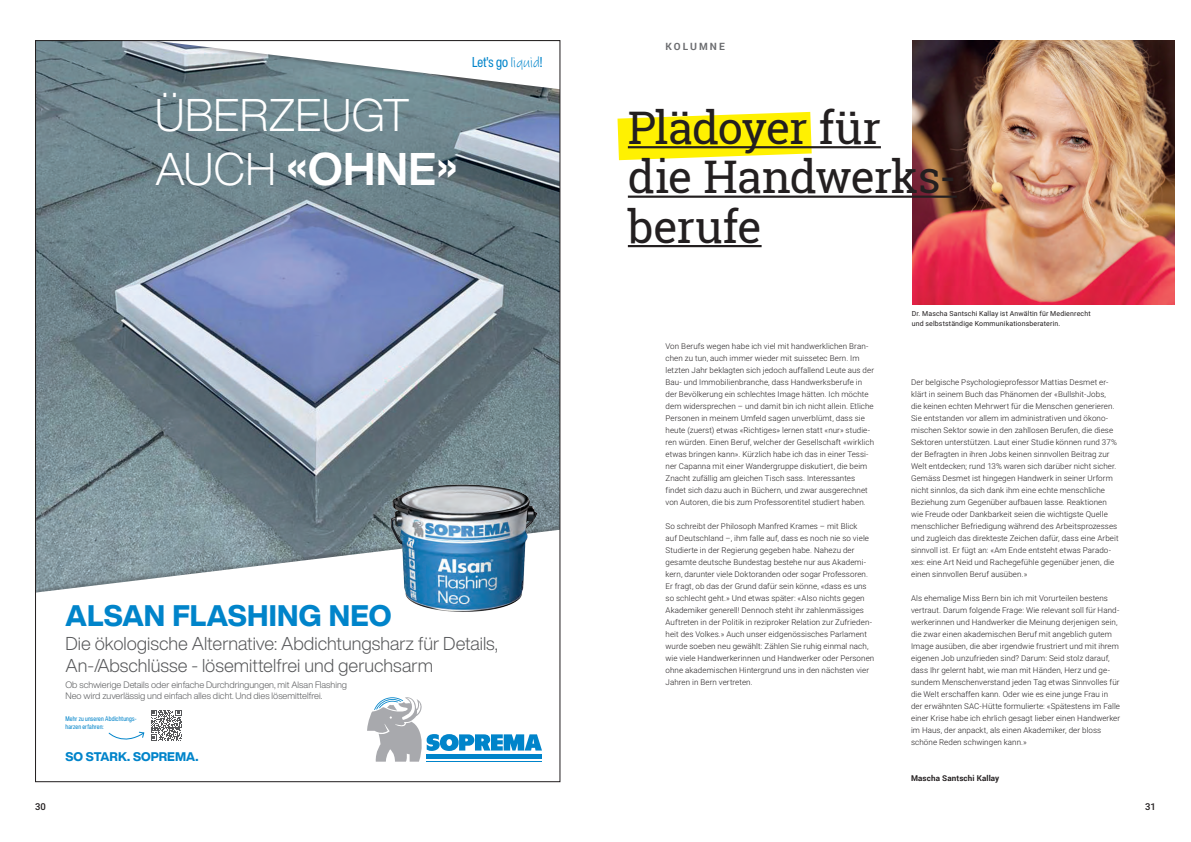
<style>
.page{position:relative;width:1191px;height:842px;background:#fff}
.page>*{position:absolute;margin:0;border:0;box-sizing:border-box;transform-origin:0 0}
.t1{font:300 45px/54px "Helvetica Now Display";letter-spacing:.01em;color:#fff}
.t2{font:44.9px/49.4px "Roboto Slab";letter-spacing:-.02em;color:#231f20}
.t3{font:800 29.2px "Helvetica Now Display";letter-spacing:.01em;color:#0084ca}
.t4{font:300 18.3px/22px "Helvetica Now Display";color:#57585a}
.t5{font:14.1px "Helvetica Now Disp Cn";color:#0084ca}
.t6{font:800 12.3px "Helvetica Now Display";color:#0084ca}
.t7{font:700 10px "Roboto";letter-spacing:.21em;color:#6c6d70}
.t8{font:500 9.5px "Roboto";color:#231f20}
.t9{font:300 9.2px/11px "Helvetica Now Display";color:#57585a}
.t10{font:300 8px/12px "Roboto";letter-spacing:.01em;color:#231f20}
.t11{font:700 8px "Roboto";letter-spacing:.015em;color:#231f20}
.t12{font:7px/10px "Roboto";letter-spacing:.02em;color:#231f20}
.t13{font:6.6px/7.9px "Helvetica Now Disp Cn";letter-spacing:.025em;color:#0084ca}
.s1{font-weight:700}
.s2{font-family:"Ink Free"}
.s3{font-family:"Helvetica Now Display"}
</style>
<div class="page">
<svg style="left:617px;top:112px;width:194px;height:48px;background:#fdf126"></svg>
<img style="left:912px;top:40px;width:262px;height:264px">
<hr style="left:628px;top:146px;width:253px;height:2px;background:#231f20">
<hr style="left:628px;top:196px;width:328px;height:2px;background:#231f20">
<hr style="left:628px;top:245px;width:133px;height:2px;background:#231f20">
<img style="left:37px;top:96px;width:521px;height:427px">
<svg style="left:37px;top:530px;width:520px;height:63px"></svg>
<div style="left:36px;top:41px;width:524px;height:55px;background:#231f20;opacity:.25"></div>
<img style="left:386px;top:480px;width:156px;height:132px">
<svg style="left:367px;top:697px;width:175px;height:65px"></svg>
<svg style="left:108px;top:731px;width:37px;height:9px"></svg>
<svg style="left:151px;top:710px;width:31px;height:31px"></svg>
<svg style="left:153px;top:41px;width:408px;height:48px"></svg>
<h1 class="t1" style="left:155px;top:88px;width:304px">ÜBERZEUGT<br>AUCH <span class="s1">«OHNE»</span></h1>
<h3 class="t5" style="left:472px;top:53px;width:72px">Let's go <span class="s2">liquid</span><span class="s3">!</span></h3>
<h3 class="t3" style="left:66px;top:596px;width:327px">ALSAN FLASHING NEO</h3>
<h3 class="t4" style="left:65px;top:632px;width:434px">Die ökologische Alternative: Abdichtungsharz für Details,<br>An-/Abschlüsse - lösemittelfrei und geruchsarm</h3>
<p class="t9" style="left:65px;top:679px;width:283px">Ob schwierige Details oder einfache Durchdringungen, mit Alsan Flashing<br>Neo wird zuverlässig und einfach alles dicht. Und dies lösemittelfrei.</p>
<p class="t13" style="left:65px;top:715px;width:72px">Mehr zu unseren Abdichtungs&shy;harzen erfahren:</p>
<h3 class="t6" style="left:65px;top:748px;width:135px">SO STARK. SOPREMA.</h3>
<p class="t7" style="left:665px;top:40px;width:61px">KOLUMNE</p>
<h2 class="t2" style="left:628px;top:102px;width:330px">Plädoyer für<br>die Handwerks&shy;berufe</h2>
<p class="t10" style="left:665px;top:340px;width:210px">Von Berufs wegen habe ich viel mit handwerklichen Bran&shy;chen zu tun, auch immer wieder mit suissetec Bern. Im letzten Jahr beklagten sich jedoch auffallend Leute aus der Bau- und Immobilienbranche, dass Handwerksberufe in der Bevölkerung ein schlechtes Image hätten. Ich möchte dem widersprechen – und damit bin ich nicht allein. Etliche Personen in meinem Umfeld sagen unverblümt, dass sie heute (zuerst) etwas «Richtiges» lernen statt «nur» studie&shy;ren würden. Einen Beruf, welcher der Gesellschaft «wirklich etwas bringen kann». Kürzlich habe ich das in einer Tessi&shy;ner Capanna mit einer Wandergruppe diskutiert, die beim Znacht zufällig am gleichen Tisch sass. Interessantes findet sich dazu auch in Büchern, und zwar ausgerechnet von Autoren, die bis zum Professorentitel studiert haben.</p>
<p class="t10" style="left:665px;top:520px;width:210px">So schreibt der Philosoph Manfred Krames – mit Blick<br>auf Deutschland –, ihm falle auf, dass es noch nie so viele Studierte in der Regierung gegeben habe. Nahezu der gesamte deutsche Bundestag bestehe nur aus Akademi&shy;kern, darunter viele Doktoranden oder sogar Professoren.<br>Er fragt, ob das der Grund dafür sein könne, «dass es uns so schlecht geht.» Und etwas später: «Also nichts gegen Akademiker generell! Dennoch steht ihr zahlenmässiges Auftreten in der Politik in reziproker Relation zur Zufrieden&shy;heit des Volkes.» Auch unser eidgenössisches Parlament wurde soeben neu gewählt: Zählen Sie ruhig einmal nach, wie viele Handwerkerinnen und Handwerker oder Personen ohne akademischen Hintergrund uns in den nächsten vier Jahren in Bern vertreten.</p>
<p class="t12" style="left:911px;top:308px;width:180px">Dr. Mascha Santschi Kallay ist Anwältin für Medienrecht und selbstständige Kommunikationsberaterin.</p>
<p class="t10" style="left:911px;top:376px;width:209px">Der belgische Psychologieprofessor Mattias Desmet er&shy;klärt in seinem Buch das Phänomen der «Bullshit-Jobs,<br>die keinen echten Mehrwert für die Menschen generieren.<br>Sie entstanden vor allem im administrativen und ökono&shy;mischen Sektor sowie in den zahllosen Berufen, die diese Sektoren unterstützen. Laut einer Studie können rund 37% der Befragten in ihren Jobs keinen sinnvollen Beitrag zur Welt entdecken; rund 13% waren sich darüber nicht sicher.<br>Gemäss Desmet ist hingegen Handwerk in seiner Urform nicht sinnlos, da sich dank ihm eine echte menschliche Beziehung zum Gegenüber aufbauen lasse. Reaktionen wie Freude oder Dankbarkeit seien die wichtigste Quelle menschlicher Befriedigung während des Arbeitsprozesses und zugleich das direkteste Zeichen dafür, dass eine Arbeit sinnvoll ist. Er fügt an: «Am Ende entsteht etwas Parado&shy;xes: eine Art Neid und Rachegefühle gegenüber jenen, die einen sinnvollen Beruf ausüben.»</p>
<p class="t10" style="left:911px;top:592px;width:211px">Als ehemalige Miss Bern bin ich mit Vorurteilen bestens vertraut. Darum folgende Frage: Wie relevant soll für Hand&shy;werkerinnen und Handwerker die Meinung derjenigen sein, die zwar einen akademischen Beruf mit angeblich gutem Image ausüben, die aber irgendwie frustriert und mit ihrem eigenen Job unzufrieden sind? Darum: Seid stolz darauf, dass Ihr gelernt habt, wie man mit Händen, Herz und ge&shy;sundem Menschenverstand jeden Tag etwas Sinnvolles für die Welt erschaffen kann. Oder wie es eine junge Frau in der erwähnten SAC-Hütte formulierte: «Spätestens im Falle einer Krise habe ich ehrlich gesagt lieber einen Handwerker im Haus, der anpackt, als einen Akademiker, der bloss schöne Reden schwingen kann.»</p>
<p class="t11" style="left:911px;top:773px;width:90px">Mascha Santschi Kallay</p>
<p class="t8" style="left:35px;top:800px;width:12px">30</p>
<p class="t8" style="left:1145px;top:800px;width:12px">31</p>
</div>
